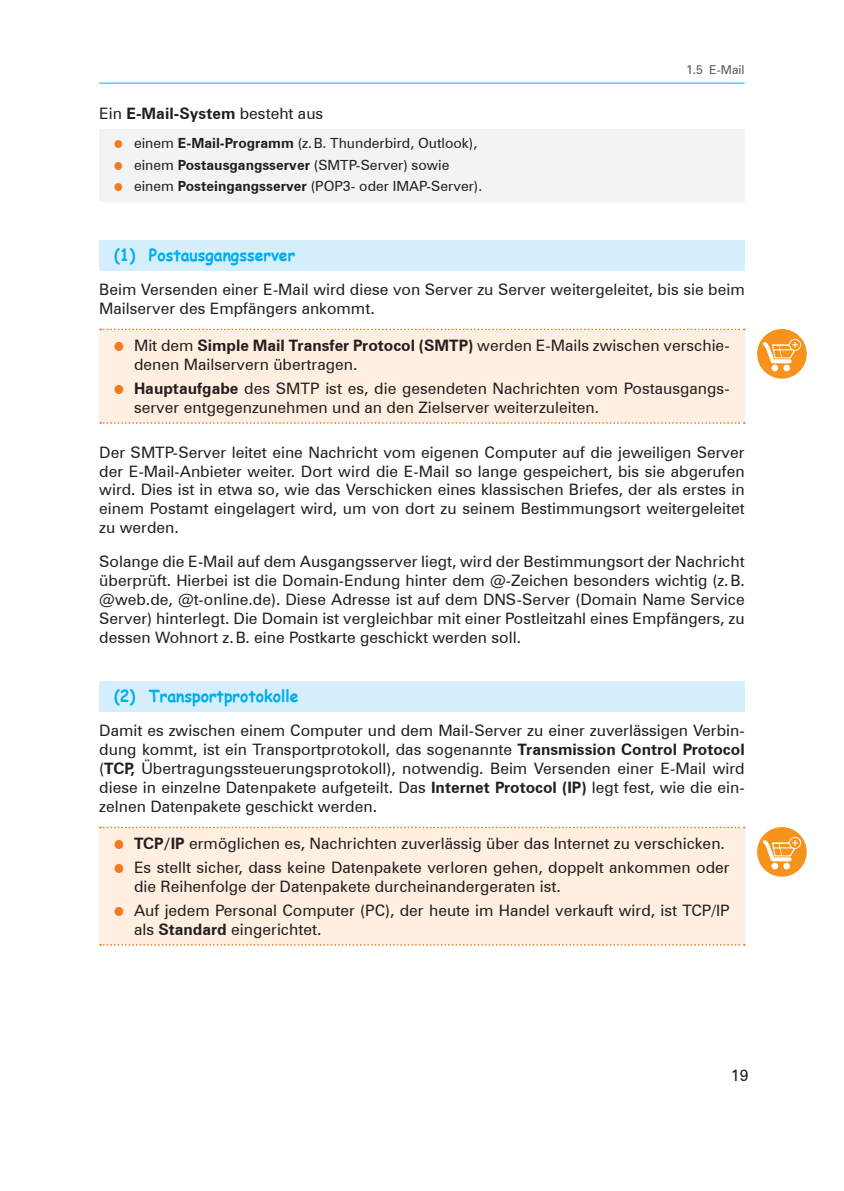
<style>
.page{position:relative;width:844px;height:1191px;background:#fff}
.page>*{position:absolute;margin:0;border:0;box-sizing:border-box;transform-origin:0 0}
.t1{font:700 16.62px "Comic Sans MS";color:#00aeef;scale:.95 1}
.Fließtext{font:15.75px/18.9px "Zurich BT";color:#231f20}
.t2{font:14px "Zurich BT";color:#231f20}
.Kolumnentitel_rechts{font:12.25px "Zurich BT";color:#57585a}
.s1{font-weight:700}
.s2{font-family:"Uni Math";font-size:12.25px;color:#f47921}
.s3{font-family:"Uni Math";font-size:14px;color:#f47921}
</style>
<div class="page">
<hr style="left:99px;top:83px;width:645px;height:1px;background:#00aeef">
<div style="left:99px;top:129px;width:645px;height:30px;background:#f2f3f4"></div>
<div style="left:99px;top:151px;width:645px;height:29px;background:#f2f3f4"></div>
<div style="left:99px;top:172px;width:645px;height:30px;background:#f2f3f4"></div>
<div style="left:99px;top:240px;width:645px;height:30px;background:#d4effb"></div>
<div style="left:99px;top:681px;width:645px;height:31px;background:#d4effb"></div>
<div style="left:99px;top:329px;width:645px;height:94px;background:#feefe1"></div>
<svg style="left:100px;top:328px;width:644px;height:2px"></svg>
<svg style="left:100px;top:422px;width:644px;height:2px"></svg>
<div style="left:99px;top:827px;width:645px;height:118px;background:#feefe1"></div>
<svg style="left:100px;top:826px;width:644px;height:2px"></svg>
<svg style="left:100px;top:944px;width:644px;height:1px"></svg>
<div style="left:756px;top:329px;width:50px;height:50px;background:#f7931d;border-radius:50%"></div>
<svg style="left:762px;top:339px;width:38px;height:32px"></svg>
<div style="left:756px;top:827px;width:50px;height:49px;background:#f7931d;border-radius:50%"></div>
<svg style="left:771px;top:862px;width:7px;height:7px"></svg>
<div style="left:783px;top:862px;width:6px;height:7px;background:#fff;border-radius:3px"></div>
<svg style="left:763px;top:837px;width:37px;height:24px"></svg>
<p class="Fließtext" style="left:99px;top:103px;width:225px">Ein <span class="s1">E-Mail-System</span> besteht aus</p>
<p class="t2" style="left:114px;top:134px;width:364px"><span class="s2">●</span> einem <span class="s1">E-Mail-Programm</span> (z.B. Thunderbird, Outlook),</p>
<p class="t2" style="left:114px;top:156px;width:337px"><span class="s2">●</span> einem <span class="s1">Postausgangsserver</span> (SMTP-Server) sowie</p>
<p class="t2" style="left:114px;top:178px;width:369px"><span class="s2">●</span> einem <span class="s1">Posteingangsserver</span> (POP3- oder IMAP-Server).</p>
<p class="Kolumnentitel_rechts" style="left:686px;top:63px;width:60px">1.5 E-Mail</p>
<p class="t1" style="left:114px;top:243px;width:192px">(1) Postausgangsserver</p>
<p class="Fließtext" style="left:99px;top:280px;width:646px">Beim Versenden einer E-Mail wird diese von Server zu Server weitergeleitet, bis sie beim<br>Mailserver des Empfängers ankommt.</p>
<p class="Fließtext" style="left:134px;top:336px;width:597px;text-indent:-20px"><span class="s3">●</span> Mit dem <span class="s1">Simple Mail Transfer Protocol (SMTP)</span> werden E-Mails zwischen verschie&shy;denen Mailservern übertragen.</p>
<p class="Fließtext" style="left:134px;top:379px;width:597px;text-indent:-20px"><span class="s3">●</span> <span class="s1">Hauptaufgabe</span> des SMTP ist es, die gesendeten Nachrichten vom Postausgangs&shy;server entgegenzunehmen und an den Zielserver weiterzuleiten.</p>
<p class="Fließtext" style="left:99px;top:442px;width:646px;text-align:justify">Der SMTP-Server leitet eine Nachricht vom eigenen Computer auf die jeweiligen Server der E-Mail-Anbieter weiter. Dort wird die E-Mail so lange gespeichert, bis sie abgerufen wird. Dies ist in etwa so, wie das Verschicken eines klassischen Briefes, der als erstes in einem Postamt eingelagert wird, um von dort zu seinem Bestimmungsort weitergeleitet zu werden.</p>
<p class="Fließtext" style="left:99px;top:552px;width:646px;text-align:justify">Solange die E-Mail auf dem Ausgangsserver liegt, wird der Bestimmungsort der Nachricht überprüft. Hierbei ist die Domain-Endung hinter dem @-Zeichen besonders wichtig (z.B. @web.de, @t-online.de). Diese Adresse ist auf dem DNS-Server (Domain Name Service Server) hinterlegt. Die Domain ist vergleichbar mit einer Postleitzahl eines Empfängers, zu dessen Wohnort z.B. eine Postkarte geschickt werden soll.</p>
<p class="t1" style="left:114px;top:684px;width:195px">(2) Transportprotokolle</p>
<p class="Fließtext" style="left:99px;top:721px;width:646px;text-align:justify">Damit es zwischen einem Computer und dem Mail-Server zu einer zuverlässigen Verbin&shy;dung kommt, ist ein Transportprotokoll, das sogenannte <span class="s1">Transmission Control Protocol </span>(<span class="s1">TCP,</span> Übertragungssteuerungsprotokoll), notwendig. Beim Versenden einer E-Mail wird diese in einzelne Datenpakete aufgeteilt. Das <span class="s1">Internet Protocol (IP)</span> legt fest, wie die ein&shy;zelnen Datenpakete geschickt werden.</p>
<p class="Fließtext" style="left:114px;top:834px;width:612px"><span class="s3">●</span> <span class="s1">TCP/IP</span> ermöglichen es, Nachrichten zuverlässig über das Internet zu verschicken.</p>
<p class="Fließtext" style="left:134px;top:858px;width:597px;text-indent:-20px"><span class="s3">●</span> Es stellt sicher, dass keine Datenpakete verloren gehen, doppelt ankommen oder die Reihenfolge der Datenpakete durcheinandergeraten ist.</p>
<p class="Fließtext" style="left:134px;top:901px;width:597px;text-indent:-20px"><span class="s3">●</span> Auf jedem Personal Computer (PC), der heute im Handel verkauft wird, ist TCP/IP als <span class="s1">Standard</span> eingerichtet.</p>
<p class="Fließtext" style="left:730px;top:1066px;width:19px">19</p>
</div>
